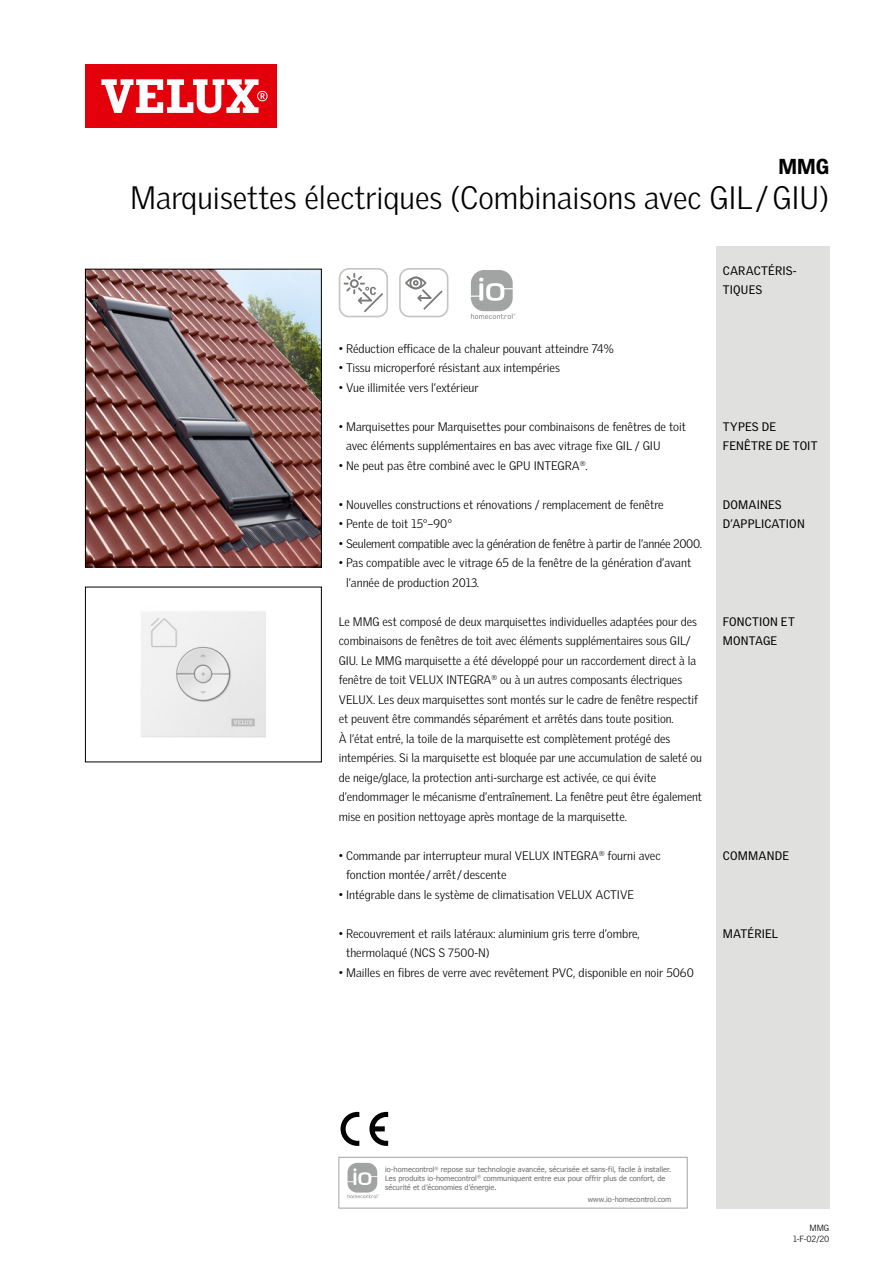
<style>
.page{position:relative;width:893px;height:1263px;background:#fff}
.page>*{position:absolute;margin:0;border:0;box-sizing:border-box;transform-origin:0 0}
.t1{font:300 31.5px "Velux Gothic";color:#000}
.t2{font:900 21px "Velux Gothic";color:#000}
.t3{font:300 12px/19.5px "Velux Gothic";color:#000}
.t4{font:12px/19.5px "Velux Gothic";letter-spacing:.015em;color:#000}
.t5{font:300 12px "Velux Gothic";letter-spacing:-.02em;color:#000}
.t6{font:300 8.7px/10.5px "Velux Gothic";letter-spacing:-.01em;color:#000;text-align:right}
.t7{font:7.35px/8.9px "Tahoma";letter-spacing:.01em;color:#6e6e6e}
.s1{font-size:11.7px}
</style>
<div class="page">
<div style="left:85px;top:64px;width:191px;height:64px;background:#e3000b"></div>
<svg style="left:101px;top:79px;width:167px;height:34px"></svg>
<div style="left:716px;top:247px;width:113px;height:962px;background:#e0e0de"></div>
<img style="left:87px;top:271px;width:233px;height:294px">
<div style="left:85px;top:269px;width:237px;height:298px;border:1px solid #000"></div>
<svg style="left:369px;top:1112px;width:19px;height:34px"></svg>
<svg style="left:341px;top:1112px;width:18px;height:34px"></svg>
<img style="left:141px;top:611px;width:125px;height:127px">
<div style="left:85px;top:587px;width:237px;height:175px;border:1px solid #000"></div>
<svg style="left:471px;top:270px;width:45px;height:49px"></svg>
<svg style="left:344px;top:273px;width:39px;height:39px"></svg>
<div style="left:339px;top:268px;width:49px;height:49px;border:2px solid #c5c6c3;border-radius:10px"></div>
<svg style="left:405px;top:276px;width:38px;height:34px"></svg>
<div style="left:399px;top:268px;width:49px;height:49px;border:2px solid #c5c6c3;border-radius:10px"></div>
<div style="left:339px;top:1157px;width:348px;height:51px;border:1px solid #a2a3a3"></div>
<svg style="left:348px;top:1163px;width:31px;height:35px"></svg>
<h2 class="t2" style="left:778px;top:153px;width:52px">MMG</h2>
<h1 class="t1" style="left:130px;top:179px;width:701px">Marquisettes électriques (Combinaisons avec GIL/GIU)</h1>
<p class="t3" style="left:339px;top:338px;width:276px">• Réduction efficace de la chaleur pouvant atteindre 74%</p>
<p class="t3" style="left:339px;top:358px;width:223px">• Tissu microperforé résistant aux intempéries</p>
<p class="t3" style="left:339px;top:377px;width:141px">• Vue illimitée vers l’extérieur</p>
<p class="t3" style="left:346px;top:416px;width:341px;text-indent:-7px">• Marquisettes pour Marquisettes pour combinaisons de fenêtres de toit avec éléments supplémentaires en bas avec vitrage fixe GIL / GIU</p>
<p class="t3" style="left:339px;top:455px;width:250px">• Ne peut pas être combiné avec le GPU INTEGRA<sup>®</sup>.</p>
<p class="t3" style="left:339px;top:494px;width:326px">• Nouvelles constructions et rénovations / remplacement de fenêtre</p>
<p class="t3" style="left:339px;top:514px;width:115px">• Pente de toit 15°–90°</p>
<p class="t5" style="left:339px;top:536px;width:365px">• Seulement compatible avec la génération de fenêtre à partir de l’année 2000.</p>
<p class="t3" style="left:346px;top:553px;width:347px;text-indent:-7px">• Pas compatible avec le vitrage 65 de la fenêtre de la génération d’avant l’année de production 2013.</p>
<p class="t3" style="left:339px;top:611px;width:365px">Le MMG est composé de deux marquisettes individuelles adaptées pour des combinaisons de fenêtres de toit avec éléments supplémentaires sous GIL/ GIU. Le MMG marquisette a été développé pour un raccordement direct à la fenêtre de toit VELUX INTEGRA<sup>®</sup> ou à un autres composants électriques VELUX. Les deux marquisettes sont montés sur le cadre de fenêtre respectif et peuvent être commandés séparément et arrêtés dans toute position.<br>À l’état entré, la toile de la marquisette est complètement protégé des intempéries. Si la marquisette est bloquée par une accumulation de saleté ou de neige/glace, la protection anti-surcharge est activée, ce qui évite d’endommager le mécanisme d’entraînement. La fenêtre peut être également mise en position nettoyage après montage de la marquisette.</p>
<p class="t3" style="left:346px;top:845px;width:316px;text-indent:-7px">• Commande par interrupteur mural VELUX INTEGRA<sup>®</sup> fourni avec fonction montée / arrêt/descente</p>
<p class="t3" style="left:339px;top:884px;width:297px">• Intégrable dans le système de climatisation VELUX ACTIVE</p>
<p class="t3" style="left:346px;top:923px;width:295px;text-indent:-7px">• Recouvrement et rails latéraux: aluminium gris terre d’ombre, thermolaqué (NCS S <span class="s1">7500</span>-N)</p>
<p class="t3" style="left:339px;top:962px;width:357px">• Mailles en fibres de verre avec revêtement PVC, disponible en noir 5060</p>
<p class="t4" style="left:723px;top:260px;width:75px">CARACTÉRIS-<br>TIQUES</p>
<p class="t4" style="left:723px;top:416px;width:96px">TYPES DE<br>FENÊTRE DE TOIT</p>
<p class="t4" style="left:723px;top:494px;width:83px">DOMAINES<br>D’APPLICATION</p>
<p class="t4" style="left:723px;top:611px;width:73px">FONCTION ET<br>MONTAGE</p>
<p class="t4" style="left:723px;top:845px;width:68px">COMMANDE</p>
<p class="t4" style="left:723px;top:923px;width:57px">MATÉRIEL</p>
<p class="t7" style="left:385px;top:1164px;width:288px">io-homecontrol<sup>®</sup> repose sur technologie avancée, sécurisée et sans-fil, facile à installer.<br>Les produits io-homecontrol<sup>®</sup> communiquent entre eux pour offrir plus de confort, de sécurité et d’économies d’énergie.</p>
<p class="t7" style="left:588px;top:1194px;width:85px">www.io-homecontrol.com</p>
<p class="t6" style="left:793px;top:1223px;width:38px">MMG<br>1-F-02/20</p>
</div>
